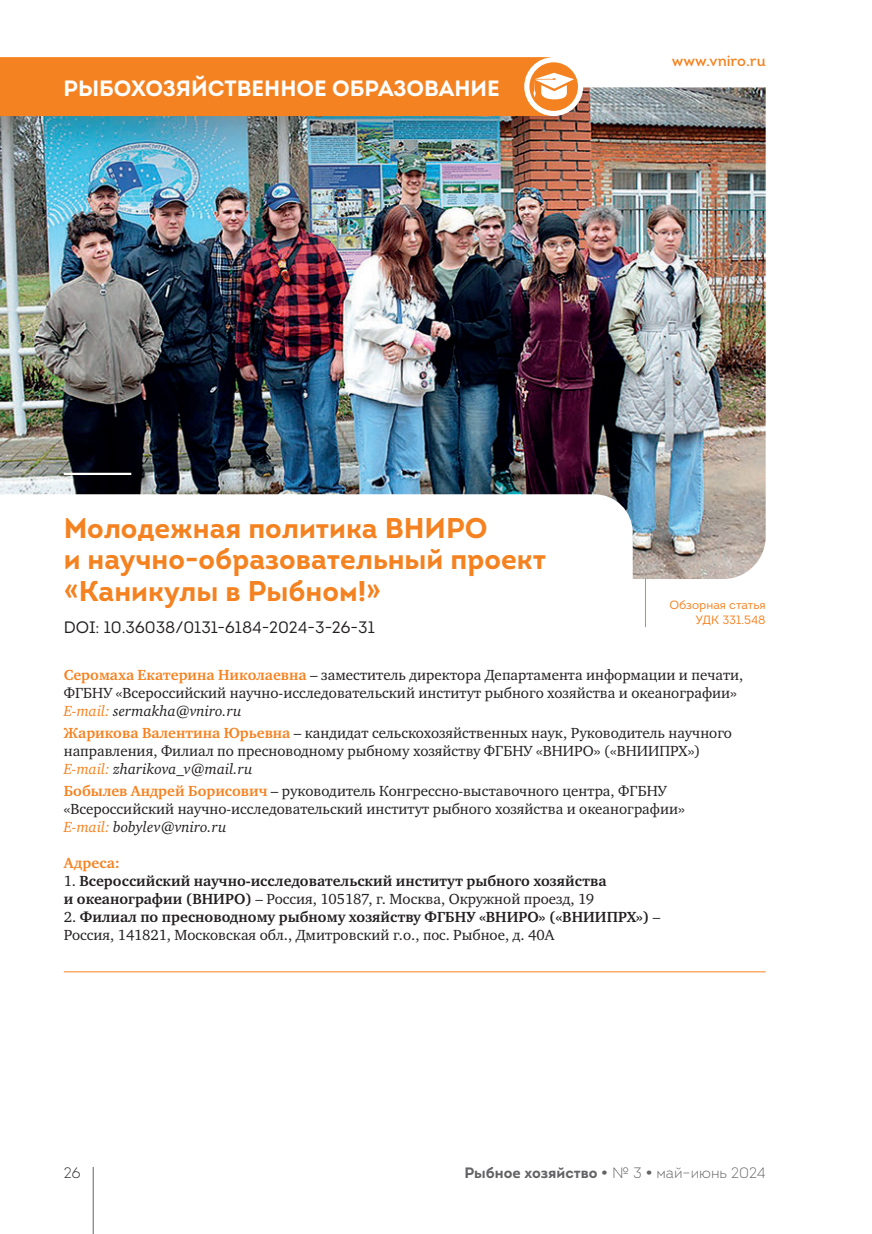
<style>
.page{position:relative;width:872px;height:1234px;background:#fff}
.page>*{position:absolute;margin:0;border:0;box-sizing:border-box;transform-origin:0 0}
.t1{font:700 28.5px/31.5px "Intro";color:#f58220}
.t2{font:700 22.05px "Intro";color:#fff}
.t3{font:16.5px "Intro";color:#231f20}
.t4{font:15px/18px "Charter C";color:#231f20}
.t5{font:700 15px/18px "Charter C";color:#231f20}
.t6{font:700 15px "Intro";color:#636366}
.t7{font:15px "Intro";color:#f58220}
.t8{font:700 15px "Charter C";letter-spacing:.01em;color:#f58220}
.t9{font:300 15px "Intro";color:#231f20}
.t10{font:12px/14.4px "Intro";color:#f58220;text-align:right}
.s1{font-weight:700;color:#f58220}
.s2{font-style:italic;color:#f58220}
.s3{font-style:italic}
.s4{font-weight:400}
.s5{font-weight:700}
.s6{font-family:"Intro Bold Caps";font-weight:400}
.s7{font-family:"Geometria";font-weight:300}
.s8{font-weight:300}
</style>
<div class="page">
<hr style="left:93px;top:1166px;width:1px;height:67px;background:#636366">
<img style="left:0;top:87px;width:765px;height:492px">
<svg style="left:0;top:494px;width:632px;height:85px"></svg>
<hr style="left:64px;top:472px;width:67px;height:3px;background:#fff">
<hr style="left:645px;top:578px;width:1px;height:49px;background:#f58220">
<hr style="left:64px;top:971px;width:701px;height:1px;background:#f58220">
<svg style="left:0;top:57px;width:583px;height:59px;background:#f5882b"></svg>
<h2 class="t2" style="left:64px;top:74px;width:438px">РЫБОХОЗЯЙСТВЕННОЕ ОБРАЗОВАНИЕ</h2>
<p class="t7" style="left:672px;top:51px;width:95px">www.vniro.ru</p>
<h1 class="t1" style="left:64px;top:512px;width:484px">Молодежная политика ВНИРО<br>и научно-образовательный проект «Каникулы в Рыбном!»</h1>
<p class="t3" style="left:64px;top:617px;width:312px">DOI: 10.36038/0131-6184-2024-3-26-31</p>
<p class="t4" style="left:64px;top:665px;width:681px"><span class="s1">Серомаха Екатерина Николаевна</span> – заместитель директора Департамента информации и печати,<br>ФГБНУ «Всероссийский научно-исследовательский институт рыбного хозяйства и океанографии»<br><span class="s2">E-mail:</span> <span class="s3">sermakha@vniro.ru</span></p>
<p class="t4" style="left:64px;top:723px;width:670px"><span class="s1">Жарикова Валентина Юрьевна</span> – кандидат сельскохозяйственных наук, Руководитель научного направления, Филиал по пресноводному рыбному хозяйству ФГБНУ «ВНИРО» («ВНИИПРХ»)<br><span class="s2">E-mail:</span> <span class="s3">zharikova_v@mail.ru</span></p>
<p class="t4" style="left:64px;top:782px;width:622px"><span class="s1">Бобылев Андрей Борисович</span> – руководитель Конгрессно-выставочного центра, ФГБНУ «Всероссийский научно-исследовательский институт рыбного хозяйства и океанографии»<br><span class="s2">E-mail:</span> <span class="s3">bobylev@vniro.ru</span></p>
<p class="t8" style="left:64px;top:854px;width:58px">Адреса:</p>
<p class="t5" style="left:64px;top:872px;width:544px"><span class="s4">1.</span> Всероссийский научно-исследовательский институт рыбного хозяйства и океанографии (ВНИРО) <span class="s4">– Россия, 105187, г. Москва, Окружной проезд, 19</span></p>
<p class="t4" style="left:64px;top:908px;width:598px">2. <span class="s5">Филиал по пресноводному рыбному хозяйству ФГБНУ «ВНИРО» («ВНИИПРХ»)</span> –<br>Россия, 141821, Московская обл., Дмитровский г.о., пос. Рыбное, д. 40А</p>
<p class="t10" style="left:669px;top:597px;width:98px">Обзорная статья<br>УДК 331.548</p>
<p class="t9" style="left:64px;top:1162px;width:18px">26</p>
<p class="t6" style="left:464px;top:1163px;width:303px">Рыбное хозяйство <span class="s6">•</span> <span class="s7">№</span> <span class="s8">3</span> <span class="s6">•</span> <span class="s8">май–июнь 2024</span></p>
</div>
